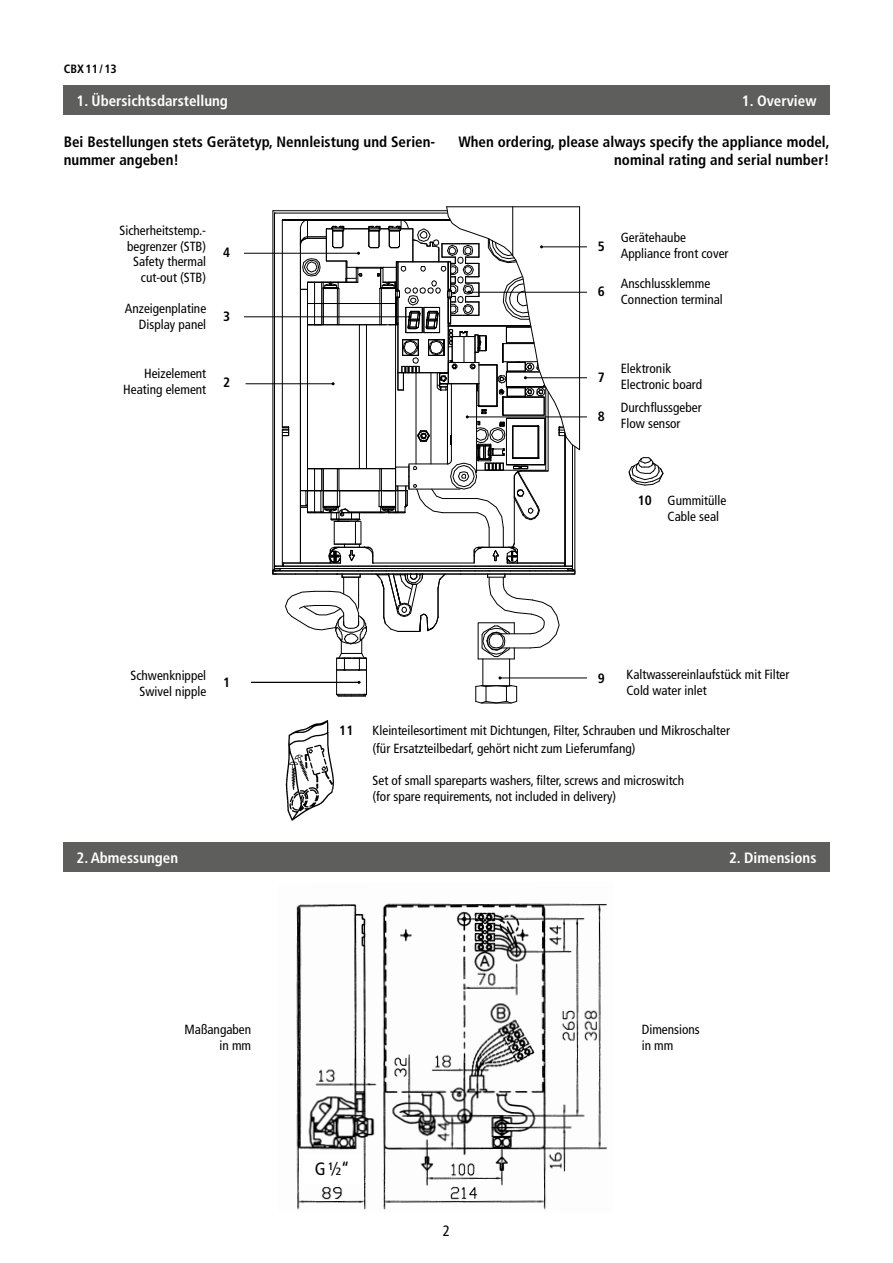
<style>
.page{position:relative;width:893px;height:1263px;background:#fff}
.page>*{position:absolute;margin:0;border:0;box-sizing:border-box;transform-origin:0 0}
.t1{font:condensed 17.85px "Frutiger LTCE";color:#000}
.t2{font:700 condensed 15px/18px "Frutiger LT Std";color:#000}
.t3{font:700 condensed 15px "Frutiger LT Std";color:#fff}
.t4{font:condensed 15px "Frutiger LT Std";color:#000}
.t5{font:700 condensed 13.5px "Frutiger LT Std";color:#000}
.t6{font:condensed 13.35px/15.9px "Frutiger LT Std";color:#000}
.t7{font:condensed 13.2px/15.9px "Frutiger LT Std";color:#000}
.t8{font:700 condensed 12px "Frutiger LT Std";color:#000}
</style>
<div class="page">
<svg style="left:628px;top:457px;width:36px;height:29px"></svg>
<div style="left:64px;top:85px;width:393px;height:30px;background:#5e5e5d"></div>
<div style="left:457px;top:85px;width:372px;height:30px;background:#5e5e5d"></div>
<img style="left:285px;top:720px;width:50px;height:101px">
<div style="left:64px;top:842px;width:393px;height:30px;background:#5e5e5d"></div>
<div style="left:457px;top:842px;width:372px;height:30px;background:#5e5e5d"></div>
<hr style="left:251px;top:682px;width:108px;height:1px;background:#000">
<hr style="left:246px;top:383px;width:87px;height:1px;background:#000">
<hr style="left:244px;top:316px;width:166px;height:1px;background:#000">
<hr style="left:244px;top:253px;width:114px;height:1px;background:#000">
<hr style="left:469px;top:292px;width:118px;height:1px;background:#000">
<hr style="left:542px;top:246px;width:45px;height:1px;background:#000">
<hr style="left:525px;top:377px;width:62px;height:1px;background:#000">
<hr style="left:467px;top:416px;width:120px;height:1px;background:#000">
<hr style="left:500px;top:678px;width:87px;height:1px;background:#000">
<svg style="left:272px;top:206px;width:308px;height:498px"></svg>
<img style="left:296px;top:903px;width:311px;height:307px">
<div style="left:304px;top:1155px;width:57px;height:28px;background:#fff"></div>
<p class="t8" style="left:64px;top:61px;width:55px">CBX11/13</p>
<p class="t3" style="left:77px;top:91px;width:153px">1. Übersichtsdarstellung</p>
<p class="t3" style="left:742px;top:91px;width:76px">1. Overview</p>
<p class="t2" style="left:64px;top:133px;width:373px">Bei Bestellungen stets Gerätetyp, Nennleistung und Serien&shy;nummer angeben!</p>
<p class="t2" style="left:459px;top:133px;width:373px;text-align:right">When ordering, please always specify the appliance model, nominal rating and serial number!</p>
<p class="t6" style="left:119px;top:222px;width:88px;text-align:right">Sicherheitstemp.- begrenzer (STB)<br>Safety thermal cut-out (STB)</p>
<p class="t6" style="left:621px;top:230px;width:109px">Gerätehaube<br>Appliance front cover</p>
<p class="t5" style="left:598px;top:238px;width:9px">5</p>
<p class="t5" style="left:598px;top:284px;width:9px">6</p>
<p class="t5" style="left:223px;top:245px;width:9px">4</p>
<p class="t6" style="left:621px;top:275px;width:104px">Anschlussklemme<br>Connection terminal</p>
<p class="t6" style="left:125px;top:300px;width:83px;text-align:right">Anzeigenplatine<br>Display panel</p>
<p class="t5" style="left:223px;top:308px;width:9px">3</p>
<p class="t6" style="left:123px;top:365px;width:85px;text-align:right">Heizelement<br>Heating element</p>
<p class="t5" style="left:223px;top:374px;width:9px">2</p>
<p class="t6" style="left:131px;top:667px;width:77px;text-align:right">Schwenknippel<br>Swivel nipple</p>
<p class="t5" style="left:223px;top:674px;width:9px">1</p>
<p class="t5" style="left:598px;top:369px;width:9px">7</p>
<p class="t5" style="left:598px;top:409px;width:9px">8</p>
<p class="t6" style="left:621px;top:360px;width:83px">Elektronik<br>Electronic board</p>
<p class="t6" style="left:621px;top:399px;width:82px">Durchflussgeber<br>Flow sensor</p>
<p class="t5" style="left:638px;top:492px;width:16px">10</p>
<p class="t6" style="left:668px;top:492px;width:60px">Gummitülle<br>Cable seal</p>
<p class="t5" style="left:598px;top:670px;width:9px">9</p>
<p class="t6" style="left:626px;top:666px;width:164px">Kaltwassereinlaufstück mit Filter<br>Cold water inlet</p>
<p class="t5" style="left:339px;top:722px;width:16px">11</p>
<p class="t6" style="left:373px;top:722px;width:359px;line-height:18px">Kleinteilesortiment mit Dichtungen, Filter, Schrauben und Mikroschalter (für Ersatzteilbedarf, gehört nicht zum Lieferumfang)</p>
<p class="t7" style="left:373px;top:772px;width:313px">Set of small spareparts washers, filter, screws and microswitch (for spare requirements, not included in delivery)</p>
<p class="t3" style="left:77px;top:848px;width:103px">2. Abmessungen</p>
<p class="t3" style="left:729px;top:848px;width:89px">2. Dimensions</p>
<p class="t6" style="left:185px;top:1021px;width:68px;text-align:right">Maßangaben in mm</p>
<p class="t6" style="left:642px;top:1021px;width:60px">Dimensions in mm</p>
<h1 class="t1" style="left:315px;top:1159px;width:36px">G ½“</h1>
<p class="t4" style="left:443px;top:1222px;width:9px">2</p>
</div>
